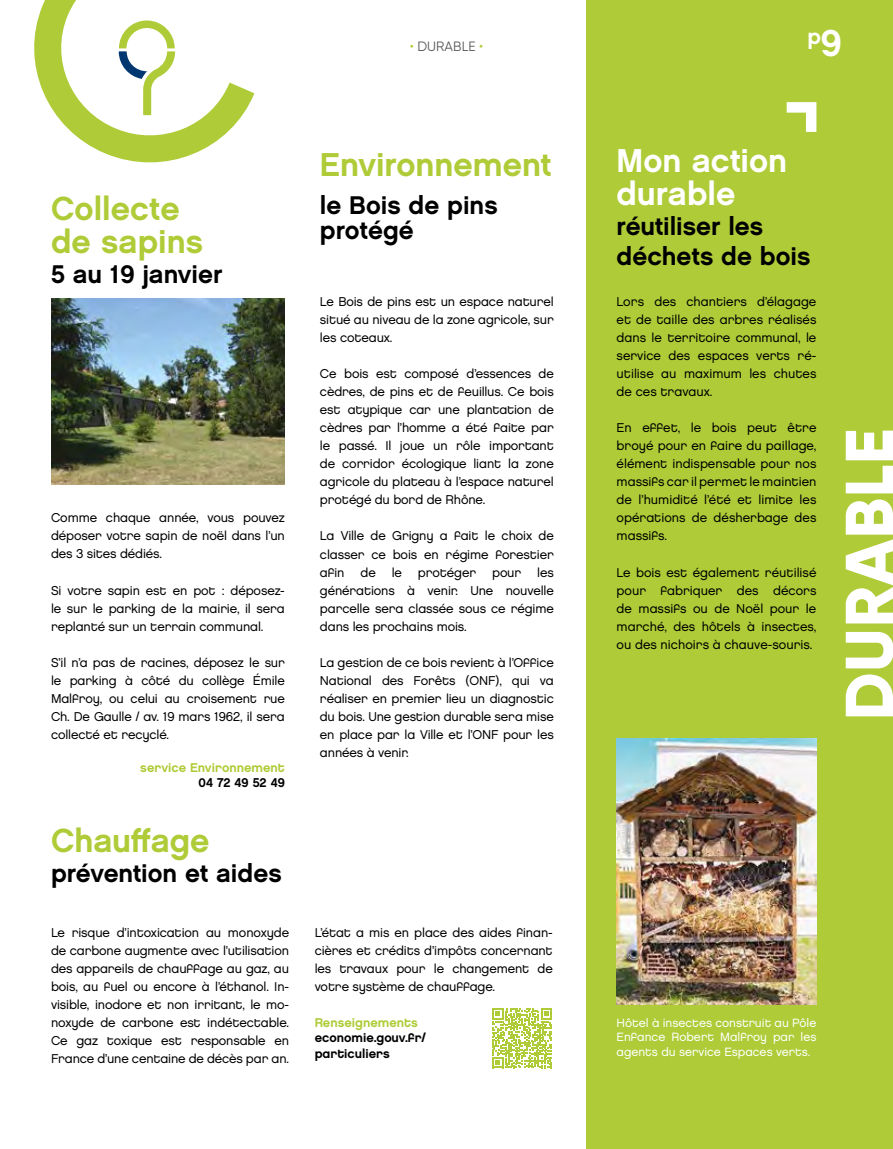
<style>
.page{position:relative;width:893px;height:1149px;background:#fff}
.page>*{position:absolute;margin:0;border:0;box-sizing:border-box;transform-origin:0 0}
.t1{font:800 67.5px "Gilroy";letter-spacing:.01em;color:#fff}
.t2{font:33px/33px "Chalet New York Nineteen Sixty";color:#afcb37}
.t3{font:33px/33px "Chalet New York Nineteen Sixty";color:#fff}
.t4{font:25.5px/30px "Chalet New York Nineteen Sixty";color:#000}
.t5{font:21.9px "Chalet New York Nineteen Sixty";color:#fff}
.t6{font:13.5px "Gilroy";letter-spacing:.01em;color:#575756}
.t7{font:12.75px/18px "Chalet London Nineteen Eighty";letter-spacing:-.01em;color:#000;text-align:justify}
.t8{font:12.75px/15.3px "Chalet New York Nineteen Eighty";color:#000}
.t9{font:12.75px "Chalet New York Nineteen Eighty";color:#afcb37}
.t10{font:12px/14.4px "Chalet London Nineteen Eighty";color:#fff;text-align:justify}
.s1{color:#afcb37}
.s2{font-size:37.5px}
</style>
<div class="page">
<div style="left:587px;top:0;width:306px;height:1148px;background:#afcb37"></div>
<img style="left:617px;top:738px;width:199px;height:265px">
<svg style="left:786px;top:102px;width:31px;height:30px"></svg>
<svg style="left:34px;top:0;width:221px;height:163px"></svg>
<svg style="left:119px;top:20px;width:56px;height:95px"></svg>
<svg style="left:492px;top:1008px;width:60px;height:59px"></svg>
<img style="left:51px;top:298px;width:234px;height:186px">
<p class="t6" style="left:410px;top:38px;width:75px"><span class="s1">•</span> DURABLE <span class="s1">•</span></p>
<h2 class="t2" style="left:51px;top:192px;width:154px">Collecte de sapins</h2>
<h3 class="t4" style="left:51px;top:259px;width:173px">5 au 19 janvier</h3>
<p class="t7" style="left:51px;top:508px;width:235px">Comme chaque année, vous pouvez déposer votre sapin de noël dans l’un des 3 sites dédiés.</p>
<p class="t7" style="left:51px;top:581px;width:235px">Si votre sapin est en pot : déposez&shy;le sur le parking de la mairie, il sera replanté sur un terrain communal.</p>
<p class="t7" style="left:51px;top:653px;width:235px">S’il n’a pas de racines, déposez le sur le parking à côté du collège Émile Malfroy, ou celui au croisement rue Ch. De Gaulle / av. 19 mars 1962, il sera collecté et recyclé.</p>
<p class="t9" style="left:140px;top:759px;width:146px">service Environnement</p>
<p class="t8" style="left:199px;top:775px;width:88px">04 72 49 52 49</p>
<h2 class="t2" style="left:320px;top:148px;width:233px">Environnement</h2>
<h3 class="t4" style="left:320px;top:192px;width:179px;line-height:25.5px">le Bois de pins protégé</h3>
<p class="t7" style="left:320px;top:292px;width:235px">Le Bois de pins est un espace naturel situé au niveau de la zone agricole, sur les coteaux.</p>
<p class="t7" style="left:320px;top:365px;width:235px">Ce bois est composé d’essences de cèdres, de pins et de feuillus. Ce bois est atypique car une plantation de cèdres par l’homme a été faite par le passé. Il joue un rôle important de corridor écologique liant la zone agricole du plateau à l’espace naturel protégé du bord de Rhône.</p>
<p class="t7" style="left:320px;top:527px;width:235px">La Ville de Grigny a fait le choix de classer ce bois en régime forestier afin de le protéger pour les générations à venir. Une nouvelle parcelle sera classée sous ce régime dans les prochains mois.</p>
<p class="t7" style="left:320px;top:653px;width:235px">La gestion de ce bois revient à l’Office National des Forêts (ONF), qui va réaliser en premier lieu un diagnostic du bois. Une gestion durable sera mise en place par la Ville et l’ONF pour les années à venir.</p>
<h2 class="t2" style="left:51px;top:823px;width:160px">Chauffage</h2>
<h3 class="t4" style="left:51px;top:857px;width:232px">prévention et aides</h3>
<p class="t7" style="left:51px;top:922px;width:240px">Le risque d’intoxication au monoxyde de carbone augmente avec l’utilisation des appareils de chauffage au gaz, au bois, au fuel ou encore à l’éthanol. In&shy;visible, inodore et non irritant, le mo&shy;noxyde de carbone est indétectable.<br>Ce gaz toxique est responsable en France d’une centaine de décès par an.</p>
<p class="t7" style="left:315px;top:923px;width:240px">L’état a mis en place des aides finan&shy;cières et crédits d’impôts concernant les travaux pour le changement de votre système de chauffage.</p>
<p class="t9" style="left:315px;top:1014px;width:105px">Renseignements</p>
<p class="t8" style="left:315px;top:1029px;width:113px">economie.gouv.fr/ particuliers</p>
<h3 class="t5" style="left:807px;top:23px;width:36px">p<span class="s2">9</span></h3>
<h2 class="t3" style="left:617px;top:144px;width:172px">Mon action durable</h2>
<h3 class="t4" style="left:617px;top:211px;width:195px">réutiliser les déchets de bois</h3>
<p class="t7" style="left:617px;top:292px;width:201px">Lors des chantiers d’élagage et de taille des arbres réalisés dans le territoire communal, le service des espaces verts ré&shy;utilise au maximum les chutes de ces travaux.</p>
<p class="t7" style="left:617px;top:419px;width:201px">En effet, le bois peut être broyé pour en faire du paillage, élément indispensable pour nos massifs car il permet le maintien de l’humidité l’été et limite les opérations de désherbage des massifs.</p>
<p class="t7" style="left:617px;top:563px;width:201px">Le bois est également réutilisé pour fabriquer des décors de massifs ou de Noël pour le marché, des hôtels à insectes, ou des nichoirs à chauve-souris.</p>
<h1 class="t1" style="left:827px;top:720px;width:293px;rotate:-90deg">DURABLE</h1>
<p class="t10" style="left:617px;top:1015px;width:201px">Hôtel à insectes construit au Pôle Enfance Robert Malfroy par les agents du service Espaces verts.</p>
</div>
